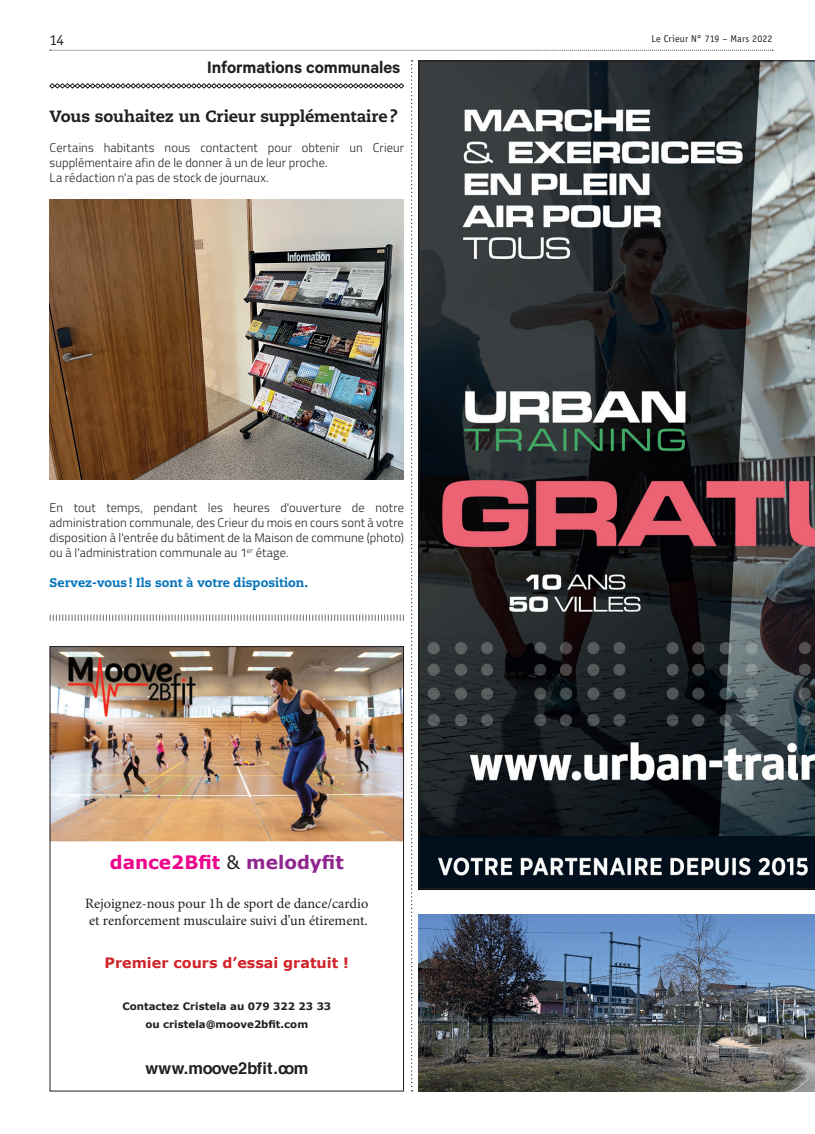
<style>
.page{position:relative;width:815px;height:1134px;background:#fff}
.page>*{position:absolute;margin:0;border:0;box-sizing:border-box;transform-origin:0 0}
.t1{font:600 18.75px "Calibre";letter-spacing:-.005em;color:#231f20}
.t2{font:700 18.5px "Verdana";color:#ed028c}
.t3{font:700 16.38px "Helvetica";letter-spacing:-.01em;color:#231f20}
.t4{font:800 16.25px "Caecilia LT Std";letter-spacing:-.01em;color:#231f20}
.t5{font:15px "Officina Sans Std";color:#231f20}
.t6{font:14.38px/17.2px "Minion Pro";color:#231f20}
.t7{font:700 14.38px "Verdana";color:#d1232a}
.t8{font:300 12.5px/15px "Titillium";letter-spacing:.005em;color:#231f20}
.t9{font:800 12.5px "Caecilia LT Std";color:#0072bc}
.t10{font:700 10.25px/17.4px "Verdana";color:#231f20;text-align:center}
.t11{font:10px "Officina Sans Std";letter-spacing:.01em;color:#231f20}
.s1{font-weight:400;color:#231f20}
.s2{color:#90268f}
</style>
<div class="page">
<svg style="left:50px;top:50px;width:723px;height:1px"></svg>
<svg style="left:49px;top:83px;width:355px;height:6px"></svg>
<img style="left:50px;top:200px;width:354px;height:280px">
<svg style="left:418px;top:60px;width:397px;height:829px;background:#444346"></svg>
<svg style="left:411px;top:60px;width:2px;height:1031px"></svg>
<svg style="left:50px;top:614px;width:354px;height:7px"></svg>
<img style="left:52px;top:648px;width:350px;height:193px">
<img style="left:65px;top:654px;width:134px;height:66px">
<div style="left:50px;top:646px;width:354px;height:445px;border:1px solid #231f20"></div>
<img style="left:418px;top:914px;width:397px;height:177px">
<p class="t5" style="left:50px;top:31px;width:16px">14</p>
<p class="t11" style="left:651px;top:32px;width:123px">Le Crieur N° 719 – Mars 2022</p>
<h1 class="t1" style="left:207px;top:56px;width:195px">Informations communales</h1>
<h3 class="t4" style="left:50px;top:106px;width:349px">Vous souhaitez un Crieur supplémentaire?</h3>
<p class="t8" style="left:50px;top:140px;width:356px">Certains habitants nous contactent pour obtenir un Crieur supplémentaire afin de le donner à un de leur proche.<br>La rédaction n'a pas de stock de journaux.</p>
<p class="t8" style="left:50px;top:499px;width:356px;text-align:justify">En tout temps, pendant les heures d'ouverture de notre administration communale, des Crieur du mois en cours sont à votre disposition à l'entrée du bâtiment de la Maison de commune (photo) ou à l'administration communale au 1<sup>er</sup> étage.</p>
<p class="t9" style="left:50px;top:575px;width:260px">Servez-vous! Ils sont à votre disposition.</p>
<h2 class="t2" style="left:110px;top:849px;width:236px">dance2Bfit <span class="s1">&amp;</span> <span class="s2">melodyfit</span></h2>
<p class="t6" style="left:85px;top:895px;width:285px">Rejoignez-nous pour 1h de sport de dance/cardio et renforcement musculaire suivi d’un étirement.</p>
<p class="t7" style="left:105px;top:953px;width:246px">Premier cours d’essai gratuit !</p>
<p class="t10" style="left:122px;top:998px;width:210px">Contactez Cristela au 079 322 23 33 ou cristela@moove2bfit.com</p>
<h3 class="t3" style="left:145px;top:1055px;width:164px">www.moove2bfit.com</h3>
</div>
